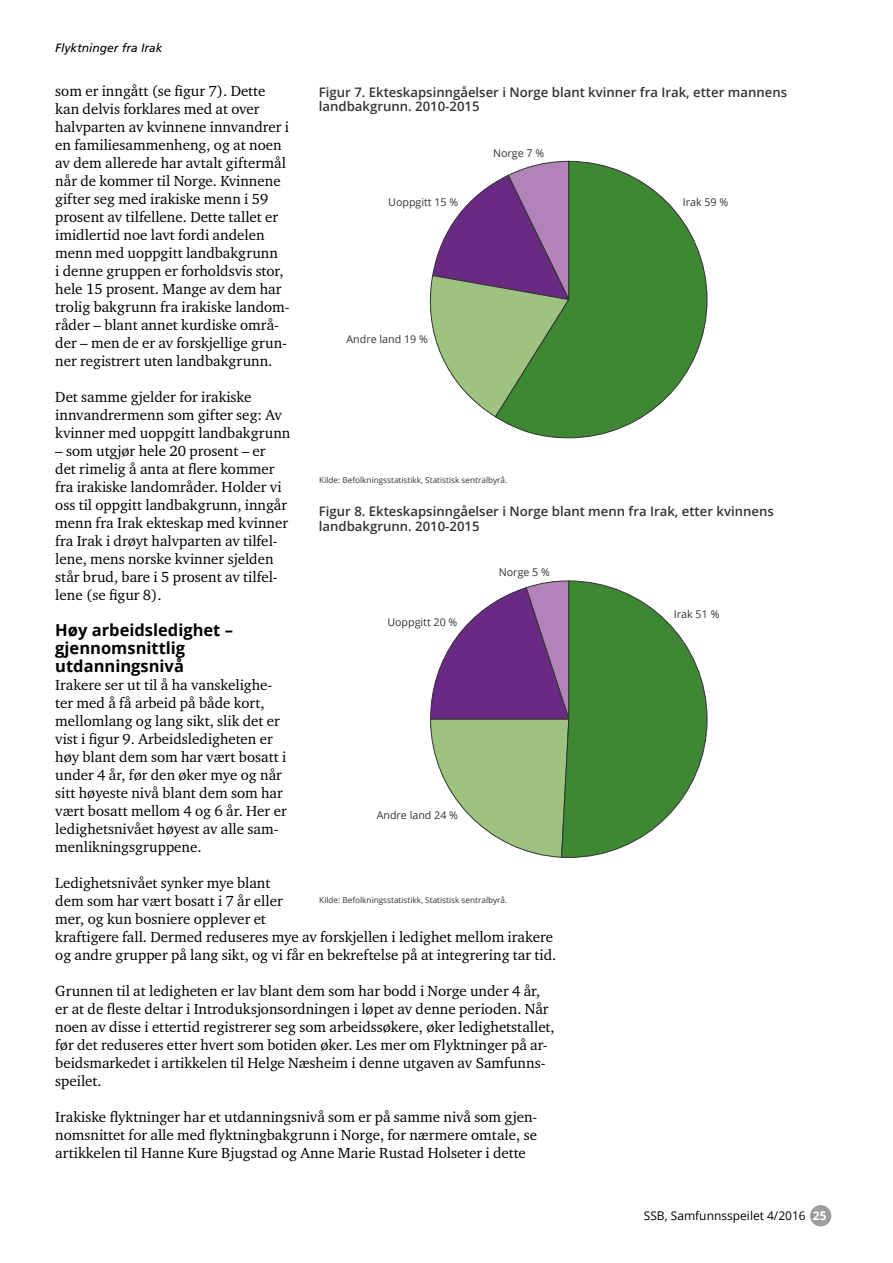
<style>
.page{position:relative;width:893px;height:1263px;background:#fff}
.page>*{position:absolute;margin:0;border:0;box-sizing:border-box;transform-origin:0 0}
.t1{font:700 16.5px/18px "Open Sans";color:#000}
.t2{font:15px/18px "Charter ITC Std";color:#000}
.t3{font:600 13.2px/14.9px "Open Sans";color:#333}
.t4{font:12px "Open Sans";color:#000}
.t5{font:italic 12px "Frutiger";color:#000}
.t6{font:10.65px "Open Sans";color:#333}
.t7{font:8.25px "Open Sans";color:#333}
.s1{font-weight:700;color:#fff}
</style>
<div class="page">
<div style="left:810px;top:1205px;width:21px;height:21px;background:#9d9d9c;border-radius:50%"></div>
<svg style="left:429px;top:182px;width:66px;height:235px"></svg>
<svg style="left:495px;top:161px;width:212px;height:277px;background:#6e9467"></svg>
<svg style="left:430px;top:580px;width:277px;height:278px"></svg>
<p class="t5" style="left:55px;top:41px;width:109px">Flyktninger fra Irak</p>
<p class="t2" style="left:55px;top:82px;width:236px">som er inngått (se figur 7). Dette kan delvis forklares med at over halvparten av kvinnene innvandrer i en familiesammenheng, og at noen av dem allerede har avtalt giftermål når de kommer til Norge. Kvinnene gifter seg med irakiske menn i 59 prosent av tilfellene. Dette tallet er imidlertid noe lavt fordi andelen menn med uoppgitt landbakgrunn<br>i denne gruppen er forholdsvis stor, hele 15 prosent. Mange av dem har trolig bakgrunn fra irakiske landom&shy;råder – blant annet kurdiske områ&shy;der – men de er av forskjellige grun&shy;ner registrert uten landbakgrunn.</p>
<p class="t2" style="left:55px;top:388px;width:237px">Det samme gjelder for irakiske innvandrermenn som gifter seg: Av kvinner med uoppgitt landbakgrunn</p>
<p class="t2" style="left:55px;top:442px;width:234px">– som utgjør hele 20 prosent – er det rimelig å anta at flere kommer fra irakiske landområder. Holder vi oss til oppgitt landbakgrunn, inngår menn fra Irak ekteskap med kvinner fra Irak i drøyt halvparten av tilfel&shy;lene, mens norske kvinner sjelden står brud, bare i 5 prosent av tilfel&shy;lene (se figur 8).</p>
<p class="t1" style="left:55px;top:621px;width:179px">Høy arbeidsledighet – gjennomsnittlig utdanningsnivå</p>
<p class="t2" style="left:55px;top:676px;width:233px">Irakere ser ut til å ha vanskelighe&shy;ter med å få arbeid på både kort, mellomlang og lang sikt, slik det er vist i figur 9. Arbeidsledigheten er høy blant dem som har vært bosatt i under 4 år, før den øker mye og når sitt høyeste nivå blant dem som har vært bosatt mellom 4 og 6 år. Her er ledighetsnivået høyest av alle sam&shy;menlikningsgruppene.</p>
<p class="t2" style="left:55px;top:874px;width:503px">Ledighetsnivået synker mye blant<br>dem som har vært bosatt i 7 år eller<br>mer, og kun bosniere opplever et<br>kraftigere fall. Dermed reduseres mye av forskjellen i ledighet mellom irakere og andre grupper på lang sikt, og vi får en bekreftelse på at integrering tar tid.</p>
<p class="t2" style="left:55px;top:982px;width:501px">Grunnen til at ledigheten er lav blant dem som har bodd i Norge under 4 år, er at de fleste deltar i Introduksjonsordningen i løpet av denne perioden. Når noen av disse i ettertid registrerer seg som arbeidssøkere, øker ledighetstallet, før det reduseres etter hvert som botiden øker. Les mer om Flyktninger på ar&shy;beidsmarkedet i artikkelen til Helge Næsheim i denne utgaven av Samfunns&shy;speilet.</p>
<p class="t2" style="left:55px;top:1108px;width:484px;text-align:justify">Irakiske flyktninger har et utdanningsnivå som er på samme nivå som gjen&shy;nomsnittet for alle med flyktningbakgrunn i Norge, for nærmere omtale, se artikkelen til Hanne Kure Bjugstad og Anne Marie Rustad Holseter i dette</p>
<p class="t3" style="left:319px;top:84px;width:470px">Figur 7. Ekteskapsinngåelser i Norge blant kvinner fra Irak, etter mannens landbakgrunn. 2010-2015</p>
<p class="t6" style="left:493px;top:146px;width:53px">Norge 7 %</p>
<p class="t6" style="left:388px;top:194px;width:72px">Uoppgitt 15 %</p>
<p class="t6" style="left:683px;top:195px;width:47px">Irak 59 %</p>
<p class="t6" style="left:346px;top:332px;width:83px">Andre land 19 %</p>
<p class="t7" style="left:319px;top:475px;width:190px">Kilde: Befolkningsstatistikk, Statistisk sentralbyrå.</p>
<p class="t3" style="left:319px;top:504px;width:456px">Figur 8. Ekteskapsinngåelser i Norge blant menn fra Irak, etter kvinnens landbakgrunn. 2010-2015</p>
<p class="t6" style="left:499px;top:564px;width:53px">Norge 5 %</p>
<p class="t6" style="left:674px;top:607px;width:47px">Irak 51 %</p>
<p class="t6" style="left:387px;top:615px;width:72px">Uoppgitt 20 %</p>
<p class="t6" style="left:377px;top:807px;width:83px">Andre land 24 %</p>
<p class="t7" style="left:319px;top:894px;width:190px">Kilde: Befolkningsstatistikk, Statistisk sentralbyrå.</p>
<p class="t4" style="left:644px;top:1208px;width:184px">SSB, Samfunnsspeilet 4/2016 <span class="s1">25</span></p>
</div>
